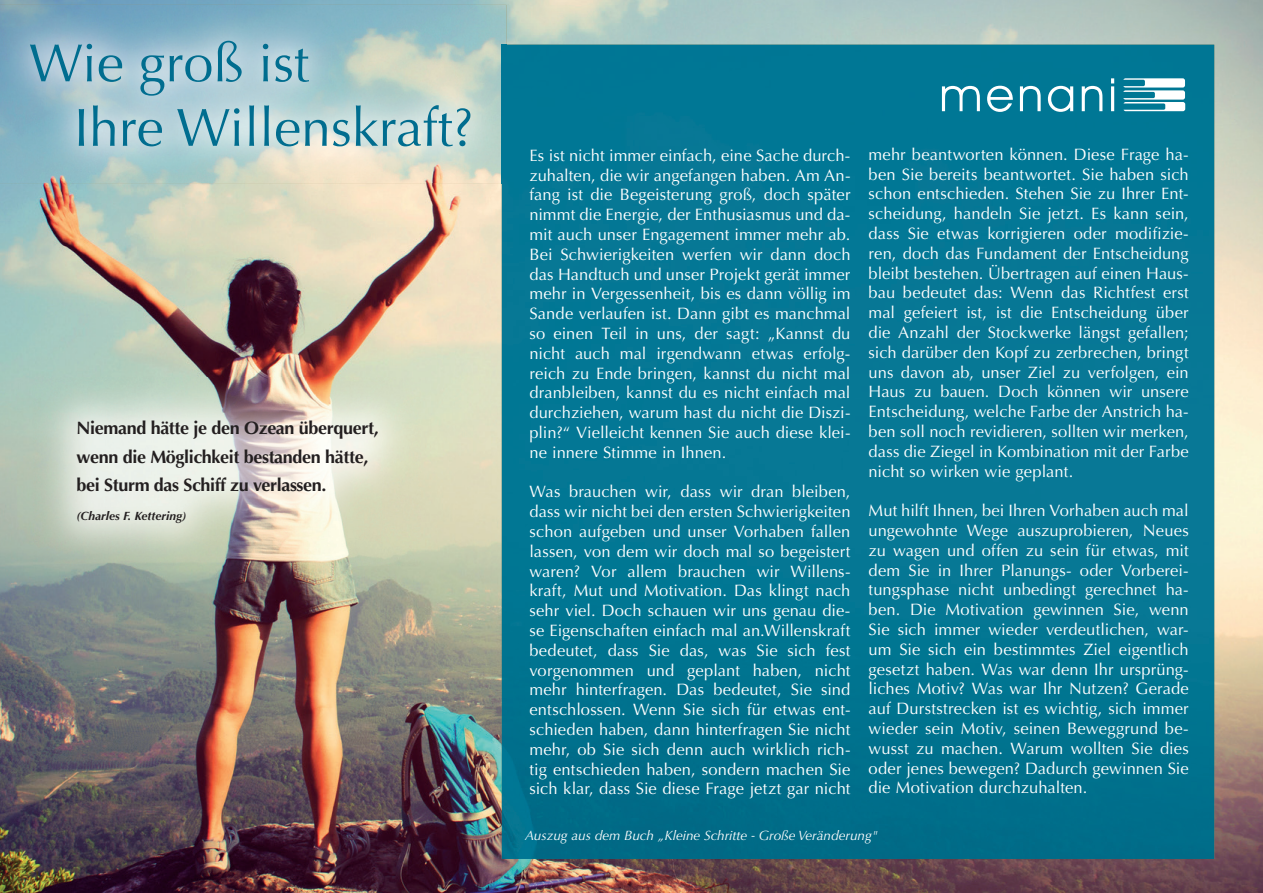
<style>
.page{position:relative;width:1263px;height:893px;background:#fff}
.page>*{position:absolute;margin:0;border:0;box-sizing:border-box;transform-origin:0 0}
.t1{font:53.7px/64.5px "Optima";color:#006d8f}
.t2{font:700 18px/28.5px "Optima";letter-spacing:-.02em;color:#231f20}
.t3{font:16.5px/19.8px "Optima";letter-spacing:.005em;color:#fff;text-align:justify}
.t4{font:italic 13.5px "Optima";color:#fff}
.t5{font:italic 700 12px "Optima";color:#231f20}
</style>
<div class="page">
<img style="left:0;top:0;width:1263px;height:893px">
<img style="left:502px;top:45px;width:712px;height:814px">
<svg style="left:1123px;top:78px;width:62px;height:33px"></svg>
<svg style="left:942px;top:86px;width:38px;height:25px"></svg>
<svg style="left:987px;top:86px;width:26px;height:26px"></svg>
<svg style="left:1020px;top:86px;width:21px;height:25px"></svg>
<svg style="left:1048px;top:86px;width:25px;height:26px"></svg>
<svg style="left:1082px;top:86px;width:20px;height:25px"></svg>
<hr style="left:1111px;top:86px;width:3px;height:25px;background:#fff">
<svg style="left:1111px;top:78px;width:3px;height:5px"></svg>
<img style="left:34px;top:377px;width:386px;height:189px">
<img style="left:0;top:5px;width:506px;height:178px">
<img style="left:502px;top:45px;width:4px;height:138px">
<h1 class="t1" style="left:74px;top:32px;width:401px;text-indent:-45px">Wie groß ist<br>Ihre Willenskraft?</h1>
<p class="t2" style="left:77px;top:414px;width:304px">Niemand hätte je den Ozean überquert, wenn die Möglichkeit bestanden hätte, bei Sturm das Schiff zu verlassen.</p>
<p class="t5" style="left:77px;top:509px;width:111px">(Charles F. Kettering)</p>
<p class="t3" style="left:868px;top:144px;width:322px">mehr beantworten können. Diese Frage ha&shy;ben Sie bereits beantwortet. Sie haben sich schon entschieden. Stehen Sie zu Ihrer Ent&shy;scheidung, handeln Sie jetzt. Es kann sein, dass Sie etwas korrigieren oder modifizie&shy;ren, doch das Fundament der Entscheidung bleibt bestehen. Übertragen auf einen Haus&shy;bau bedeutet das: Wenn das Richtfest erst mal gefeiert ist, ist die Entscheidung über die Anzahl der Stockwerke längst gefallen; sich darüber den Kopf zu zerbrechen, bringt uns davon ab, unser Ziel zu verfolgen, ein Haus zu bauen. Doch können wir unsere Entscheidung, welche Farbe der Anstrich ha&shy;ben soll noch revidieren, sollten wir merken, dass die Ziegel in Kombination mit der Farbe nicht so wirken wie geplant.</p>
<p class="t3" style="left:868px;top:501px;width:322px">Mut hilft Ihnen, bei Ihren Vorhaben auch mal ungewohnte Wege auszuprobieren, Neues zu wagen und offen zu sein für etwas, mit dem Sie in Ihrer Planungs- oder Vorberei&shy;tungsphase nicht unbedingt gerechnet ha&shy;ben. Die Motivation gewinnen Sie, wenn Sie sich immer wieder verdeutlichen, war&shy;um Sie sich ein bestimmtes Ziel eigentlich gesetzt haben. Was war denn Ihr ursprüng&shy;liches Motiv? Was war Ihr Nutzen? Gerade auf Durststrecken ist es wichtig, sich immer wieder sein Motiv, seinen Beweggrund be&shy;wusst zu machen. Warum wollten Sie dies oder jenes bewegen? Dadurch gewinnen Sie die Motivation durchzuhalten.</p>
<p class="t3" style="left:529px;top:146px;width:323px">Es ist nicht immer einfach, eine Sache durch&shy;zuhalten, die wir angefangen haben. Am An&shy;fang ist die Begeisterung groß, doch später nimmt die Energie, der Enthusiasmus und da&shy;mit auch unser Engagement immer mehr ab.<br>Bei Schwierigkeiten werfen wir dann doch das Handtuch und unser Projekt gerät immer mehr in Vergessenheit, bis es dann völlig im Sande verlaufen ist. Dann gibt es manchmal so einen Teil in uns, der sagt: „Kannst du nicht auch mal irgendwann etwas erfolg&shy;reich zu Ende bringen, kannst du nicht mal dranbleiben, kannst du es nicht einfach mal durchziehen, warum hast du nicht die Diszi&shy;plin?“ Vielleicht kennen Sie auch diese klei&shy;ne innere Stimme in Ihnen.</p>
<p class="t3" style="left:529px;top:482px;width:323px">Was brauchen wir, dass wir dran bleiben, dass wir nicht bei den ersten Schwierigkeiten schon aufgeben und unser Vorhaben fallen lassen, von dem wir doch mal so begeistert waren? Vor allem brauchen wir Willens&shy;kraft, Mut und Motivation. Das klingt nach sehr viel. Doch schauen wir uns genau die&shy;se Eigenschaften einfach mal an.Willenskraft bedeutet, dass Sie das, was Sie sich fest vorgenommen und geplant haben, nicht mehr hinterfragen. Das bedeutet, Sie sind entschlossen. Wenn Sie sich für etwas ent&shy;schieden haben, dann hinterfragen Sie nicht mehr, ob Sie sich denn auch wirklich rich&shy;tig entschieden haben, sondern machen Sie sich klar, dass Sie diese Frage jetzt gar nicht</p>
<p class="t4" style="left:525px;top:827px;width:355px">Auszug aus dem Buch „Kleine Schritte - Große Veränderung"</p>
</div>
